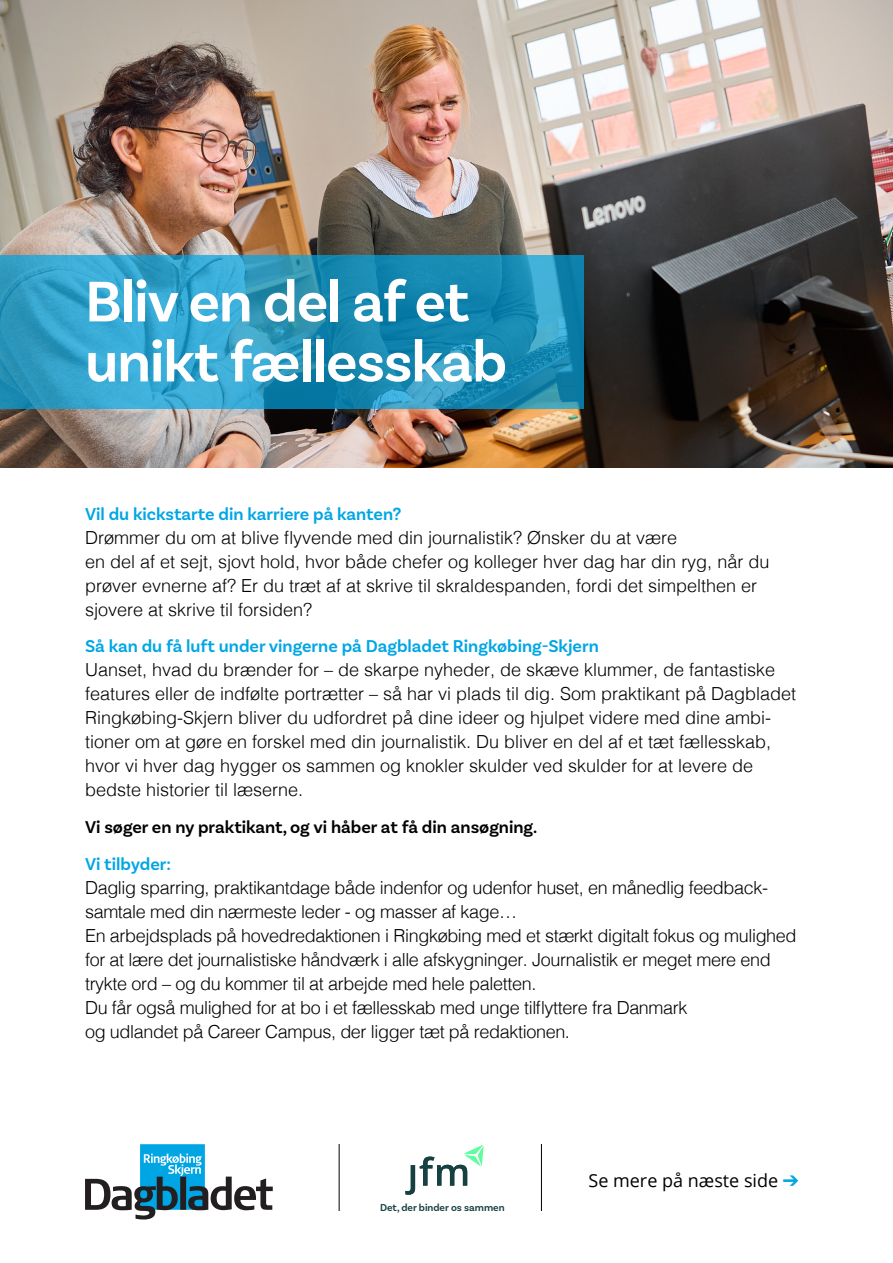
<style>
.page{position:relative;width:893px;height:1263px;background:#fff}
.page>*{position:absolute;margin:0;border:0;box-sizing:border-box;transform-origin:0 0}
.t1{font:600 60px "Basic Sans";letter-spacing:-.02em;color:#fff}
.t2{font:300 18px/24px "Helvetica";color:#000}
.t3{font:300 18px/24px "Helvetica";letter-spacing:-.02em;color:#000}
.t4{font:600 18px "Basic Sans";color:#00a6e4}
.t5{font:600 18px "Basic Sans";color:#000}
.t6{font:18px "Open Sans";color:#000}
.t7{font:600 10.5px "Basic Sans";color:#174040}
.s1{font-family:"Basic Sans";font-weight:600;color:#00a6e4}
.s2{color:#00a6e4}
</style>
<div class="page">
<img style="left:0;top:0;width:893px;height:468px">
<svg style="left:0;top:255px;width:584px;height:153px;background:#2696be"></svg>
<svg style="left:405px;top:1145px;width:79px;height:50px"></svg>
<hr style="left:541px;top:1144px;width:1px;height:67px;background:#000">
<hr style="left:339px;top:1144px;width:1px;height:67px;background:#000">
<svg style="left:85px;top:1144px;width:188px;height:75px"></svg>
<p class="t1" style="left:85px;top:265px;width:386px">Bliv en del af et</p>
<p class="t1" style="left:85px;top:325px;width:424px">unikt fællesskab</p>
<p class="t2" style="left:85px;top:500px;width:594px"><span class="s1">Vil du kickstarte din karriere på kanten?<br></span>Drømmer du om at blive flyvende med din journalistik? Ønsker du at være</p>
<p class="t2" style="left:85px;top:548px;width:686px">en del af et sejt, sjovt hold, hvor både chefer og kolleger hver dag har din ryg, når du prøver evnerne af? Er du træt af at skrive til skraldespanden, fordi det simpelthen er sjovere at skrive til forsiden?</p>
<p class="t4" style="left:85px;top:635px;width:515px">Så kan du få luft under vingerne på Dagbladet Ringkøbing-Skjern</p>
<p class="t2" style="left:85px;top:657px;width:713px">Uanset, hvad du brænder for – de skarpe nyheder, de skæve klummer, de fantastiske features eller de indfølte portrætter – så har vi plads til dig. Som praktikant på Dagbladet Ringkøbing-Skjern bliver du udfordret på dine ideer og hjulpet videre med dine ambi&shy;tioner om at gøre en forskel med din journalistik. Du bliver en del af et tæt fællesskab, hvor vi hver dag hygger os sammen og knokler skulder ved skulder for at levere de bedste historier til læserne.</p>
<p class="t5" style="left:85px;top:816px;width:454px">Vi søger en ny praktikant, og vi håber at få din ansøgning.</p>
<p class="t4" style="left:85px;top:853px;width:87px">Vi tilbyder:</p>
<p class="t3" style="left:85px;top:874px;width:684px">Daglig sparring, praktikantdage både indenfor og udenfor huset, en månedlig feedback&shy;samtale med din nærmeste leder - og masser af kage…</p>
<p class="t3" style="left:85px;top:922px;width:713px">En arbejdsplads på hovedredaktionen i Ringkøbing med et stærkt digitalt fokus og mulighed for at lære det journalistiske håndværk i alle afskygninger. Journalistik er meget mere end trykte ord – og du kommer til at arbejde med hele paletten.<br>Du får også mulighed for at bo i et fællesskab med unge tilflyttere fra Danmark<br>og udlandet på Career Campus, der ligger tæt på redaktionen.</p>
<p class="t7" style="left:380px;top:1201px;width:126px">Det, der binder os sammen</p>
<p class="t6" style="left:588px;top:1168px;width:212px">Se mere på næste side <span class="s2">➔</span></p>
</div>
